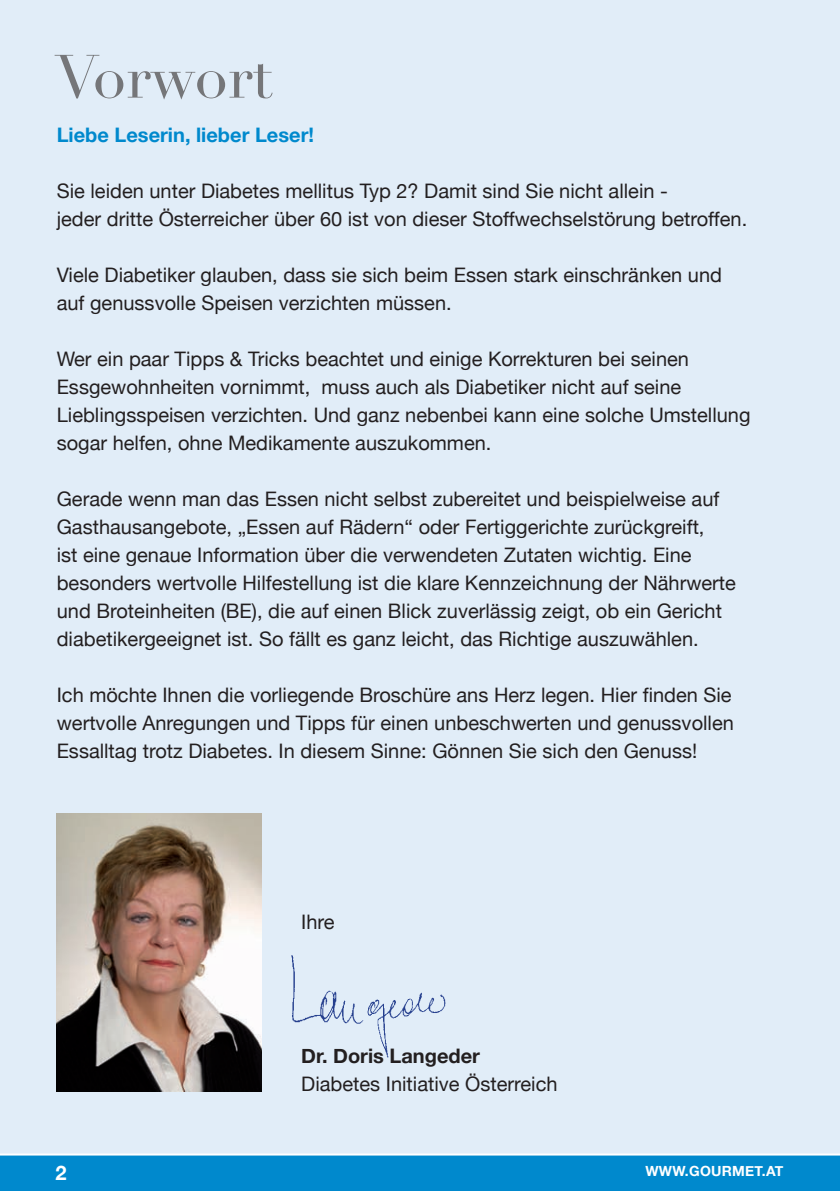
<style>
.page{position:relative;width:840px;height:1191px;background:#fff}
.page>*{position:absolute;margin:0;border:0;box-sizing:border-box;transform-origin:0 0}
.t1{font:60px "Didot";color:#757679}
.t2{font:20px/28px "Helvetica Neue";color:#231f20}
.t3{font:700 20px "Helvetica Neue";color:#0089cd}
.t4{font:700 20px "Helvetica Neue";color:#231f20}
.t5{font:700 20px "Helvetica Neue";color:#fff}
.t6{font:700 14px "Helvetica Neue";letter-spacing:.02em;color:#fff}
</style>
<div class="page">
<div style="left:0;top:0;width:839px;height:1191px;background:#e1edf8"></div>
<img style="left:57px;top:814px;width:204px;height:278px">
<img style="left:226px;top:899px;width:220px;height:193px">
<hr style="left:839px;top:1155px;width:1px;height:36px;background:#0089cd">
<div style="left:0;top:1155px;width:839px;height:36px;background:#0089cd"></div>
<hr style="left:0;top:1153px;width:839px;height:2px;background:#fff">
<h1 class="t1" style="left:55px;top:41px;width:219px">Vorwort</h1>
<p class="t3" style="left:57px;top:122px;width:258px">Liebe Leserin, lieber Leser!</p>
<p class="t2" style="left:57px;top:177px;width:691px">Sie leiden unter Diabetes mellitus Typ 2? Damit sind Sie nicht allein -<br>jeder dritte Österreicher über 60 ist von dieser Stoffwechselstörung betroffen.</p>
<p class="t2" style="left:57px;top:261px;width:666px">Viele Diabetiker glauben, dass sie sich beim Essen stark einschränken und auf genussvolle Speisen verzichten müssen.</p>
<p class="t2" style="left:57px;top:345px;width:695px">Wer ein paar Tipps &amp; Tricks beachtet und einige Korrekturen bei seinen Essgewohnheiten vornimmt, muss auch als Diabetiker nicht auf seine Lieblingsspeisen verzichten. Und ganz nebenbei kann eine solche Umstellung sogar helfen, ohne Medikamente auszukommen.</p>
<p class="t2" style="left:57px;top:485px;width:680px">Gerade wenn man das Essen nicht selbst zubereitet und beispielweise auf Gasthausangebote, „Essen auf Rädern“ oder Fertiggerichte zurückgreift,<br>ist eine genaue Information über die verwendeten Zutaten wichtig. Eine besonders wertvolle Hilfestellung ist die klare Kennzeichnung der Nährwerte und Broteinheiten (BE), die auf einen Blick zuverlässig zeigt, ob ein Gericht diabetikergeeignet ist. So fällt es ganz leicht, das Richtige auszuwählen.</p>
<p class="t2" style="left:57px;top:681px;width:678px;text-align:justify">Ich möchte Ihnen die vorliegende Broschüre ans Herz legen. Hier finden Sie wertvolle Anregungen und Tipps für einen unbeschwerten und genussvollen Essalltag trotz Diabetes. In diesem Sinne: Gönnen Sie sich den Genuss!</p>
<p class="t2" style="left:301px;top:908px;width:35px">Ihre</p>
<p class="t4" style="left:301px;top:1043px;width:180px">Dr. Doris Langeder</p>
<p class="t2" style="left:301px;top:1070px;width:257px">Diabetes Initiative Österreich</p>
<p class="t5" style="left:55px;top:1160px;width:13px">2</p>
<p class="t6" style="left:645px;top:1162px;width:139px">www.GouRMet.at</p>
</div>
